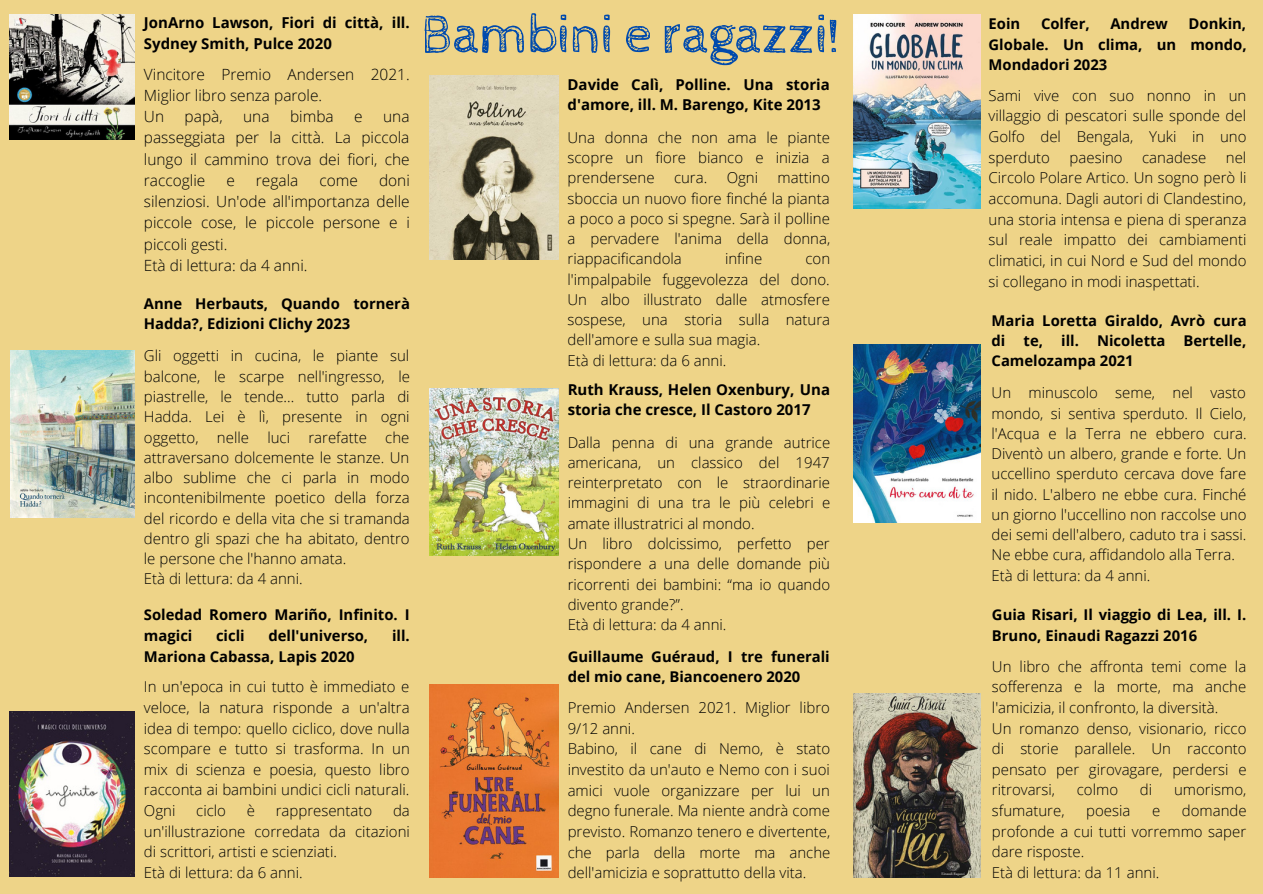
<style>
.page{position:relative;width:1263px;height:894px;background:#fff}
.page>*{position:absolute;margin:0;border:0;box-sizing:border-box;transform-origin:0 0}
.t1{font:55.5px "Cabin Sketch";letter-spacing:-.02em;color:#004aad}
.t2{font:300 15.45px/21.3px "Open Sans";color:#000;text-align:justify}
.t3{font:300 15px/20.2px "Open Sans";color:#000;text-align:justify}
.t4{font:700 15px/20.2px "Open Sans";color:#000}
.t5{font:700 14.85px/20.5px "Open Sans";color:#000}
</style>
<div class="page">
<div style="left:0;top:0;width:1263px;height:893px;background:#eed488"></div>
<img style="left:10px;top:15px;width:125px;height:125px">
<img style="left:853px;top:345px;width:127px;height:177px">
<img style="left:853px;top:15px;width:127px;height:193px">
<img style="left:430px;top:388px;width:128px;height:167px">
<img style="left:10px;top:711px;width:125px;height:165px">
<img style="left:430px;top:76px;width:128px;height:183px">
<img style="left:853px;top:693px;width:127px;height:184px">
<img style="left:430px;top:684px;width:128px;height:193px">
<img style="left:10px;top:351px;width:125px;height:166px">
<p class="t4" style="left:144px;top:12px;width:267px">JonArno Lawson, Fiori di città, ill.<br>Sydney Smith, Pulce 2020</p>
<p class="t2" style="left:144px;top:63px;width:267px">Vincitore Premio Andersen 2021.<br>Miglior libro senza parole.</p>
<p class="t2" style="left:144px;top:105px;width:22px">Un</p>
<p class="t2" style="left:185px;top:105px;width:40px">papà,</p>
<p class="t2" style="left:243px;top:105px;width:28px">una</p>
<p class="t2" style="left:290px;top:105px;width:45px">bimba</p>
<p class="t2" style="left:354px;top:105px;width:10px">e</p>
<p class="t2" style="left:144px;top:105px;width:267px;text-indent:239px">una passeggiata per la città . La piccola lungo il cammino trova dei fiori, che raccoglie</p>
<p class="t2" style="left:144px;top:169px;width:267px;text-indent:235px">doni silenziosi. Un'ode all'importanza delle piccole cose, le piccole persone e i piccoli gesti.</p>
<p class="t2" style="left:144px;top:254px;width:165px">Età di lettura: da 4 anni.</p>
<p class="t2" style="left:226px;top:169px;width:10px">e</p>
<p class="t2" style="left:256px;top:169px;width:44px">regala</p>
<p class="t2" style="left:319px;top:169px;width:40px">come</p>
<p class="t5" style="left:144px;top:293px;width:268px">Anne Herbauts, Quando tornerà<br>Hadda?, Edizioni Clichy 2023</p>
<p class="t3" style="left:144px;top:345px;width:267px">Gli oggetti in cucina, le piante sul balcone, le scarpe nell'ingresso, le piastrelle, le tende... tutto parla di Hadda. Lei è lì, presente in ogni oggetto, nelle luci rarefatte che attraversano dolcemente le stanze. Un albo sublime che ci parla in modo incontenibilmente poetico della forza del ricordo e della vita che si tramanda dentro gli spazi che ha abitato, dentro le persone che l'hanno amata.</p>
<p class="t3" style="left:144px;top:568px;width:160px">Età di lettura: da 4 anni.</p>
<p class="t5" style="left:144px;top:604px;width:267px">Soledad Romero Mariño, Infinito. I magici</p>
<p class="t5" style="left:216px;top:624px;width:30px">cicli</p>
<p class="t5" style="left:268px;top:624px;width:101px">dell'universo,</p>
<p class="t5" style="left:392px;top:624px;width:19px">ill.</p>
<p class="t5" style="left:144px;top:645px;width:212px">Mariona Cabassa, Lapis 2020</p>
<p class="t3" style="left:144px;top:676px;width:267px">In un'epoca in cui tutto è immediato e veloce, la natura risponde a un'altra idea di tempo: quello ciclico, dove nulla scompare e tutto si trasforma. In un mix di scienza e poesia, questo libro racconta ai bambini undici cicli naturali.<br>Ogni</p>
<p class="t3" style="left:196px;top:799px;width:31px">ciclo</p>
<p class="t3" style="left:247px;top:799px;width:10px">è</p>
<p class="t3" style="left:276px;top:799px;width:98px">rappresentato</p>
<p class="t3" style="left:144px;top:799px;width:268px;text-indent:249px">da un'illustrazione corredata da citazioni di scrittori, artisti e scienziati.</p>
<p class="t3" style="left:144px;top:861px;width:160px">Età di lettura: da 6 anni.</p>
<p class="t1" style="left:421px;top:4px;width:421px">Bambini e ragazzi!</p>
<p class="t4" style="left:568px;top:74px;width:264px">Davide Calì, Polline. Una storia d'amore, ill. M. Barengo, Kite 2013</p>
<p class="t3" style="left:568px;top:127px;width:264px">Una donna che non ama le piante scopre un fiore bianco e inizia a prendersene</p>
<p class="t3" style="left:568px;top:167px;width:264px;text-indent:210px">mattino sboccia un nuovo fiore finché la pianta a poco a poco si spegne. Sarà il polline a pervadere l'anima della donna, riappacificandola</p>
<p class="t3" style="left:674px;top:167px;width:35px">cura.</p>
<p class="t3" style="left:727px;top:167px;width:33px">Ogni</p>
<p class="t3" style="left:725px;top:248px;width:39px">infine</p>
<p class="t3" style="left:568px;top:248px;width:264px;text-indent:238px">con l'impalpabile fuggevolezza del dono.<br>Un albo illustrato dalle atmosfere sospese, una storia sulla natura dell'amore e sulla sua magia.</p>
<p class="t3" style="left:568px;top:349px;width:160px">Età di lettura: da 6 anni.</p>
<p class="t4" style="left:568px;top:379px;width:264px">Ruth Krauss, Helen Oxenbury, Una storia che cresce, Il Castoro 2017</p>
<p class="t3" style="left:568px;top:431px;width:264px">Dalla penna di una grande autrice americana, un classico del 1947 reinterpretato con le straordinarie immagini di una tra le più celebri e amate illustratrici al mondo.</p>
<p class="t3" style="left:568px;top:533px;width:264px">Un libro dolcissimo, perfetto per rispondere a una delle domande più ricorrenti dei bambini: “ma io quando divento grande?”.</p>
<p class="t3" style="left:568px;top:614px;width:160px">Età di lettura: da 4 anni.</p>
<p class="t5" style="left:568px;top:645px;width:264px">Guillaume Guéraud, I tre funerali del mio cane, Biancoenero 2020</p>
<p class="t3" style="left:568px;top:696px;width:264px">Premio Andersen 2021. Miglior libro<br>9/12 anni.</p>
<p class="t3" style="left:568px;top:738px;width:264px">Babino, il cane di Nemo, è stato investito da un'auto e Nemo con i suoi amici vuole organizzare per lui un degno funerale. Ma niente andrà come previsto. Romanzo tenero e divertente, che parla della morte ma anche dell'amicizia e soprattutto della vita.</p>
<p class="t5" style="left:988px;top:13px;width:33px">Eoin</p>
<p class="t5" style="left:1041px;top:13px;width:50px">Colfer,</p>
<p class="t5" style="left:1110px;top:13px;width:59px">Andrew</p>
<p class="t5" style="left:988px;top:13px;width:260px;text-align:justify;text-indent:200px">Donkin, Globale. Un clima, un mondo, Mondadori 2023</p>
<p class="t3" style="left:988px;top:85px;width:259px">Sami vive con suo nonno in un villaggio di pescatori sulle sponde del Golfo del Bengala, Yuki in uno sperduto</p>
<p class="t3" style="left:988px;top:146px;width:260px;text-indent:237px">nel Circolo Polare Artico. Un sogno però li accomuna. Dagli autori di Clandestino, una storia intensa e piena di speranza sul reale impatto dei cambiamenti climatici, in cui Nord e Sud del mondo si collegano in modi inaspettati.</p>
<p class="t3" style="left:1070px;top:147px;width:55px">paesino</p>
<p class="t3" style="left:1142px;top:147px;width:66px">canadese</p>
<p class="t5" style="left:991px;top:309px;width:257px;text-align:justify">Maria Loretta Giraldo, Avrò cura di te, ill. Nicoletta Bertelle, Camelozampa 2021</p>
<p class="t3" style="left:991px;top:382px;width:257px">Un minuscolo seme, nel vasto mondo, si sentiva sperduto. Il Cielo, l'Acqua e la Terra ne ebbero cura.<br>Diventò un albero, grande e forte. Un uccellino sperduto cercava dove fare il nido. L'albero ne ebbe cura. Finché un giorno l'uccellino non raccolse uno dei semi dell'albero, caduto tra i sassi.<br>Ne ebbe cura, affidandolo alla Terra.</p>
<p class="t3" style="left:991px;top:564px;width:160px">Età di lettura: da 4 anni.</p>
<p class="t5" style="left:992px;top:604px;width:256px">Guia Risari, Il viaggio di Lea, ill. I.<br>Bruno, Einaudi Ragazzi 2016</p>
<p class="t3" style="left:992px;top:655px;width:256px">Un libro che affronta temi come la sofferenza e la morte, ma anche l'amicizia, il confronto, la diversità.</p>
<p class="t3" style="left:992px;top:717px;width:256px">Un romanzo denso, visionario, ricco di storie parallele. Un racconto pensato per girovagare, perdersi e ritrovarsi,</p>
<p class="t3" style="left:1077px;top:779px;width:43px">colmo</p>
<p class="t3" style="left:1140px;top:779px;width:14px">di</p>
<p class="t3" style="left:1174px;top:779px;width:74px">umorismo,</p>
<p class="t3" style="left:992px;top:799px;width:74px">sfumature,</p>
<p class="t3" style="left:1086px;top:799px;width:46px">poesia</p>
<p class="t3" style="left:1152px;top:799px;width:10px">e</p>
<p class="t3" style="left:992px;top:799px;width:256px;text-indent:190px">domande profonde a cui tutti vorremmo saper dare risposte.</p>
<p class="t3" style="left:992px;top:861px;width:169px">Età di lettura: da 11 anni.</p>
</div>
